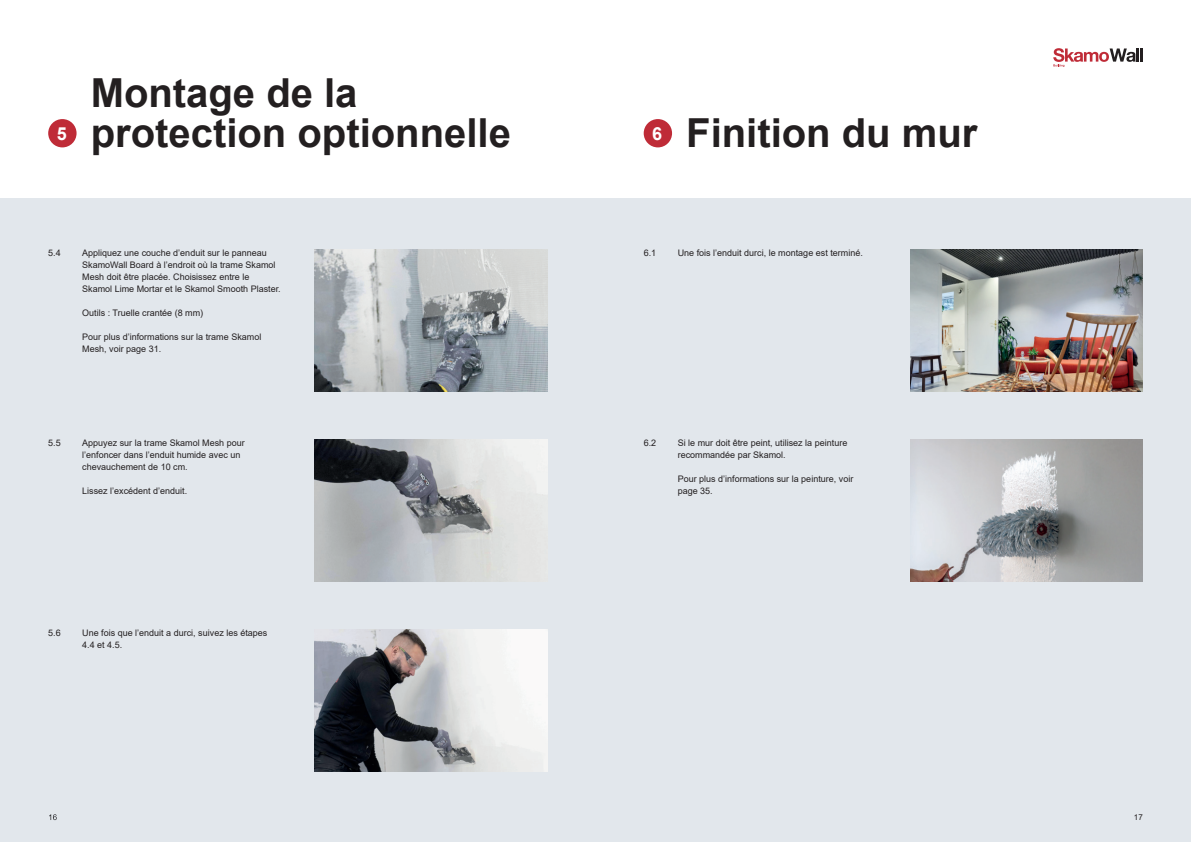
<style>
.page{position:relative;width:1191px;height:842px;background:#fff}
.page>*{position:absolute;margin:0;border:0;box-sizing:border-box;transform-origin:0 0}
.t1{font:700 40px "Arial";color:#231f20}
.t2{font:700 18px "Arial";color:#fff}
.t3{font:9px/12px "Arial";color:#231f20}
.t4{font:8px "Arial";color:#231f20}
</style>
<div class="page">
<div style="left:0;top:198px;width:1191px;height:644px;background:#e2e7ec"></div>
<svg style="left:1053px;top:48px;width:89px;height:19px"></svg>
<div style="left:643px;top:119px;width:29px;height:28px;background:#bf2b37;border-radius:50%"></div>
<div style="left:48px;top:119px;width:29px;height:28px;background:#bf2b37;border-radius:50%"></div>
<img style="left:910px;top:249px;width:232px;height:142px">
<img style="left:910px;top:439px;width:232px;height:142px">
<img style="left:315px;top:249px;width:232px;height:142px">
<img style="left:315px;top:439px;width:232px;height:142px">
<img style="left:315px;top:629px;width:232px;height:142px">
<svg style="left:49px;top:814px;width:8px;height:6px"></svg>
<h1 class="t1" style="left:91px;top:65px;width:268px">Montage de la</h1>
<h2 class="t2" style="left:57px;top:121px;width:12px">5</h2>
<h1 class="t1" style="left:91px;top:105px;width:422px">protection optionnelle</h1>
<p class="t3" style="left:48px;top:247px;width:14px">5.4</p>
<p class="t3" style="left:82px;top:247px;width:200px">Appliquez une couche d’enduit sur le panneau SkamoWall Board à l’endroit où la trame Skamol Mesh doit être placée. Choisissez entre le Skamol Lime Mortar et le Skamol Smooth Plaster.</p>
<p class="t3" style="left:82px;top:307px;width:123px">Outils : Truelle crantée (8 mm)</p>
<p class="t3" style="left:82px;top:331px;width:181px">Pour plus d’informations sur la trame Skamol<br>Mesh, voir page 31.</p>
<p class="t3" style="left:48px;top:437px;width:14px">5.5</p>
<p class="t3" style="left:82px;top:437px;width:164px">Appuyez sur la trame Skamol Mesh pour l’enfoncer dans l’enduit humide avec un chevauchement de 10 cm.</p>
<p class="t3" style="left:82px;top:485px;width:107px">Lissez l’excédent d’enduit.</p>
<p class="t3" style="left:48px;top:627px;width:14px">5.6</p>
<p class="t3" style="left:82px;top:627px;width:187px">Une fois que l’enduit a durci, suivez les étapes<br>4.4 et 4.5.</p>
<h2 class="t2" style="left:652px;top:121px;width:12px">6</h2>
<h1 class="t1" style="left:686px;top:105px;width:293px">Finition du mur</h1>
<p class="t3" style="left:643px;top:247px;width:14px">6.1</p>
<p class="t3" style="left:677px;top:247px;width:187px">Une fois l’enduit durci, le montage est terminé.</p>
<p class="t3" style="left:643px;top:437px;width:14px">6.2</p>
<p class="t3" style="left:677px;top:437px;width:171px">Si le mur doit être peint, utilisez la peinture recommandée par Skamol.</p>
<p class="t3" style="left:677px;top:473px;width:177px">Pour plus d’informations sur la peinture, voir page 35.</p>
<p class="t4" style="left:1133px;top:812px;width:10px">17</p>
</div>
